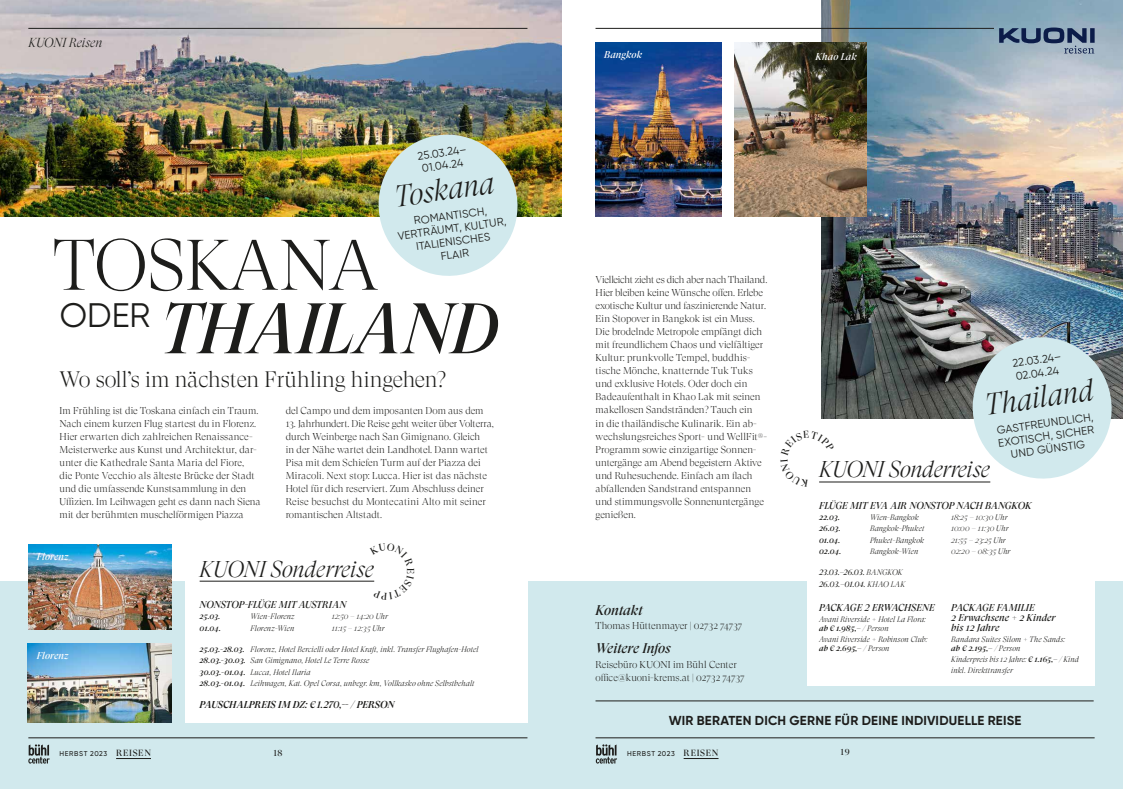
<style>
.page{position:relative;width:1123px;height:789px;background:#fff}
.page>*{position:absolute;margin:0;border:0;box-sizing:border-box;transform-origin:0 0}
.t1{font:italic 71.2px "GT Super Display";letter-spacing:-.005em;color:#1d1d1b}
.t2{font:300 71.2px "GT Super Display";letter-spacing:-.005em;color:#1d1d1b}
.t3{font:33.9px "Gilroy";color:#1d1d1b}
.t4{font:italic 300 30px "GT Super Display";color:#1d1d1b}
.t5{font:italic 300 22.8px "GT Super Display";letter-spacing:-.015em;color:#1d1d1b}
.t6{font:300 22.3px "GT Super Display";letter-spacing:-.005em;color:#1d1d1b}
.t7{font:italic 14px "GT Super Display";letter-spacing:-.01em;color:#1d1d1b}
.t8{font:700 13px "Gilroy";letter-spacing:.015em;color:#1d1d1b}
.t9{font:italic 300 13px "GT Super Display";letter-spacing:-.01em;color:#1d1d1b}
.t10{font:11px/13px "Gilroy";color:#1d1d1b}
.t11{font:300 10px/13px "GT Super Display";color:#1d1d1b}
.t12{font:italic 10px/10px "GT Super Display";letter-spacing:-.005em;color:#1d1d1b}
.t13{font:italic 500 10px "GT Super Display";letter-spacing:-.005em;color:#1d1d1b}
.t14{font:italic 10px "GT Super Display";color:#fff}
.t15{font:10px "GT Super Display";color:#1d1d1b}
.t16{font:9px "GT Super Display";color:#1d1d1b}
.t17{font:italic 300 8px/11.3px "GT Super Display";color:#1d1d1b}
.t18{font:italic 8px/11.8px "GT Super Display";color:#1d1d1b}
.t19{font:italic 500 8px "GT Super Display";color:#1d1d1b}
.t20{font:500 7px "Gilroy";letter-spacing:.085em;color:#1d1d1b}
.s1{font-weight:500}
.s2{font-weight:300}
.s3{font-family:"GT Super Display";font-weight:400;font-size:9px}
</style>
<div class="page">
<div style="left:0;top:581px;width:1123px;height:207px;background:#d1e9ed"></div>
<div style="left:807px;top:506px;width:287px;height:179px;background:#fff"></div>
<div style="left:185px;top:543px;width:342px;height:179px;background:#fff"></div>
<img style="left:28px;top:544px;width:143px;height:85px">
<img style="left:28px;top:643px;width:143px;height:79px">
<img style="left:0;top:0;width:561px;height:217px">
<img style="left:821px;top:0;width:302px;height:418px">
<img style="left:371px;top:127px;width:154px;height:149px">
<img style="left:735px;top:42px;width:131px;height:175px">
<img style="left:595px;top:42px;width:126px;height:175px">
<hr style="left:819px;top:481px;width:171px;height:1px;background:#1d1d1b">
<svg style="left:964px;top:329px;width:155px;height:154px"></svg>
<hr style="left:200px;top:580px;width:174px;height:1px;background:#1d1d1b">
<hr style="left:595px;top:28px;width:399px;height:1px;background:#1d1d1b">
<hr style="left:28px;top:28px;width:499px;height:1px;background:#1d1d1b">
<hr style="left:683px;top:757px;width:35px;height:1px;background:#1d1d1b">
<svg style="left:596px;top:744px;width:21px;height:19px"></svg>
<hr style="left:28px;top:737px;width:499px;height:1px;background:#1d1d1b">
<hr style="left:595px;top:737px;width:499px;height:1px;background:#1d1d1b">
<hr style="left:116px;top:757px;width:35px;height:1px;background:#1d1d1b">
<svg style="left:28px;top:744px;width:22px;height:19px"></svg>
<hr style="left:595px;top:700px;width:498px;height:1px;background:#1d1d1b">
<svg style="left:999px;top:27px;width:95px;height:26px;background:#6a7e97"></svg>
<svg style="left:819px;top:481px;width:15px;height:2px"></svg>
<h3 class="t9" style="left:28px;top:35px;width:76px">KUONI Reisen</h3>
<p class="t10" style="left:417px;top:149px;width:51px;rotate:-8deg">25.03.24–<br>01.04.24</p>
<h3 class="t4" style="left:392px;top:180px;width:102px;rotate:-8deg">Toskana</h3>
<p class="t10" style="left:395px;top:216px;width:111px;text-align:center;rotate:-8deg">ROMANTISCH,<br>VERTRÄUMT, KULTUR,<br>ITALIENISCHES<br>FLAIR</p>
<h1 class="t2" style="left:53px;top:227px;width:327px">TOSKANA</h1>
<h1 class="t1" style="left:161px;top:291px;width:339px">THAILAND</h1>
<h2 class="t3" style="left:60px;top:294px;width:92px">ODER</h2>
<h3 class="t6" style="left:60px;top:368px;width:388px">Wo soll’s im nächsten Frühling hingehen?</h3>
<p class="t11" style="left:60px;top:403px;width:203px">Im Frühling ist die Toskana einfach ein Traum.<br>Nach einem kurzen Flug startest du in Florenz.<br>Hier erwarten dich zahlreichen Renaissance-Meisterwerke aus Kunst und Architektur, dar&shy;unter die Kathedrale Santa Maria del Fiore,<br>die Ponte Vecchio als älteste Brücke der Stadt und die umfassende Kunstsammlung in den Uffizien. Im Leihwagen geht es dann nach Siena mit der berühmten muschelförmigen Piazza</p>
<p class="t11" style="left:286px;top:403px;width:199px">del Campo und dem imposanten Dom aus dem</p>
<p class="t11" style="left:286px;top:416px;width:210px">13. Jahrhundert. Die Reise geht weiter über Volterra, durch Weinberge nach San Gimignano. Gleich<br>in der Nähe wartet dein Landhotel. Dann wartet Pisa mit dem Schiefen Turm auf der Piazza dei Miracoli. Next stop: Lucca. Hier ist das nächste Hotel für dich reserviert. Zum Abschluss deiner Reise besuchst du Montecatini Alto mit seiner romantischen Altstadt.</p>
<p class="t14" style="left:37px;top:550px;width:33px">Florenz</p>
<p class="t14" style="left:37px;top:650px;width:33px">Florenz</p>
<h3 class="t5" style="left:200px;top:556px;width:176px">KUONI Sonderreise</h3>
<p class="t15" style="left:416px;top:567px;width:8px;rotate:90deg">E</p>
<p class="t12" style="left:200px;top:599px;width:148px">NONSTOP-FLÜGE MIT AUSTRIAN</p>
<p class="t19" style="left:200px;top:612px;width:22px">25.03.</p>
<p class="t17" style="left:251px;top:610px;width:46px">Wien-Florenz</p>
<p class="t17" style="left:332px;top:610px;width:58px">12:50 – 14:20 Uhr</p>
<p class="t19" style="left:200px;top:623px;width:23px">01.04.</p>
<p class="t17" style="left:251px;top:622px;width:45px">Florenz-Wien</p>
<p class="t17" style="left:332px;top:622px;width:55px">11:15 – 12:35 Uhr</p>
<p class="t17" style="left:200px;top:643px;width:280px"><span class="s1">25.03.-28.03.</span> Florenz, Hotel Bercielli oder Hotel Kraft, inkl. Transfer Flughafen-Hotel <span class="s1">28.03.-30.03.</span> San Gimignano, Hotel Le Terre Rosse<br><span class="s1">30.03.-01.04.</span> Lucca, Hotel Ilaria<br><span class="s1">28.03.-01.04.</span> Leihwagen, Kat. Opel Corsa, unbegr. km, Vollkasko ohne Selbstbehalt</p>
<p class="t13" style="left:200px;top:699px;width:196px">PAUSCHALPREIS IM DZ: € 1.270,-- / PERSON</p>
<p class="t14" style="left:604px;top:50px;width:39px">Bangkok</p>
<p class="t14" style="left:815px;top:51px;width:43px">Khao Lak</p>
<p class="t11" style="left:595px;top:273px;width:173px">Vielleicht zieht es dich aber nach Thailand.<br>Hier bleiben keine Wünsche offen. Erlebe exotische Kultur und faszinierende Natur.<br>Ein Stopover in Bangkok ist ein Muss.<br>Die brodelnde Metropole empfängt dich mit freundlichem Chaos und vielfältiger Kultur: prunkvolle Tempel, buddhis&shy;tische Mönche, knatternde Tuk Tuks und exklusive Hotels. Oder doch ein Badeaufenthalt in Khao Lak mit seinen makellosen Sandstränden? Tauch ein<br>in die thailändische Kulinarik. Ein ab&shy;wechslungsreiches Sport- und WellFit®- Programm sowie einzigartige Sonnen&shy;untergänge am Abend begeistern Aktive und Ruhesuchende. Einfach am flach abfallenden Sandstrand entspannen und stimmungsvolle Sonnenuntergänge genießen.</p>
<h3 class="t7" style="left:595px;top:602px;width:49px">Kontakt</h3>
<p class="t11" style="left:595px;top:619px;width:148px">Thomas Hüttenmayer | 02732 74737</p>
<h3 class="t7" style="left:595px;top:640px;width:77px">Weitere Infos</h3>
<p class="t11" style="left:595px;top:657px;width:150px">Reisebüro KUONI im Bühl Center office@kuoni-krems.at | 02732 74737</p>
<p class="t10" style="left:1011px;top:356px;width:51px;rotate:-8deg">22.03.24–<br>02.04.24</p>
<h3 class="t4" style="left:983px;top:388px;width:111px;rotate:-8deg">Thailand</h3>
<p class="t10" style="left:995px;top:423px;width:99px;text-align:center;rotate:-8deg">GASTFREUNDLICH,<br>EXOTISCH, SICHER<br>UND GÜNSTIG</p>
<h3 class="t5" style="left:819px;top:457px;width:173px">KUONI Sonderreise</h3>
<p class="t12" style="left:819px;top:500px;width:214px">FLÜGE MIT EVA AIR NONSTOP NACH BANGKOK</p>
<p class="t19" style="left:819px;top:512px;width:22px">22.03.</p>
<p class="t17" style="left:870px;top:511px;width:50px">Wien-Bangkok</p>
<p class="t17" style="left:951px;top:511px;width:58px">18:25 – 10:30 Uhr</p>
<p class="t19" style="left:819px;top:524px;width:23px">26.03.</p>
<p class="t17" style="left:870px;top:522px;width:56px">Bangkok-Phuket</p>
<p class="t17" style="left:951px;top:522px;width:59px">10:00 – 11:30 Uhr</p>
<p class="t19" style="left:819px;top:535px;width:23px">01.04.</p>
<p class="t17" style="left:870px;top:534px;width:56px">Phuket-Bangkok</p>
<p class="t17" style="left:951px;top:534px;width:56px">21:55 – 23:25 Uhr</p>
<p class="t19" style="left:819px;top:546px;width:24px">02.04.</p>
<p class="t17" style="left:870px;top:545px;width:50px">Bangkok-Wien</p>
<p class="t17" style="left:951px;top:545px;width:61px">02:20 – 08:35 Uhr</p>
<p class="t18" style="left:819px;top:566px;width:88px">23.03.–26.03. <span class="s2">BANGKOK<br></span>26.03.–01.04. <span class="s2">KHAO LAK</span></p>
<p class="t12" style="left:951px;top:602px;width:106px">PACKAGE FAMILIE<br>2 Erwachsene + 2 Kinder bis 12 Jahre</p>
<p class="t17" style="left:951px;top:635px;width:115px;line-height:8.5px">Bandara Suites Silom + The Sands: <span class="s1">ab € 2.195,–</span> / Person</p>
<p class="t17" style="left:951px;top:653px;width:129px">Kinderpreis bis 12 Jahre: <span class="s1">€ 1.165,–</span> / Kind inkl. Direkttransfer</p>
<p class="t12" style="left:819px;top:602px;width:117px">PACKAGE 2 ERWACHSENE</p>
<p class="t17" style="left:819px;top:615px;width:108px;line-height:8.5px">Avani Riverside + Hotel La Flora: <span class="s1">ab € 1.985,–</span> / Person</p>
<p class="t17" style="left:819px;top:634px;width:110px;line-height:8.5px">Avani Riverside + Robinson Club: <span class="s1">ab € 2.695,–</span> / Person</p>
<h3 class="t8" style="left:668px;top:711px;width:354px">WIR BERATEN DICH GERNE FÜR DEINE INDIVIDUELLE REISE</h3>
<p class="t16" style="left:273px;top:747px;width:11px">18</p>
<p class="t16" style="left:840px;top:746px;width:11px">19</p>
<p class="t20" style="left:60px;top:748px;width:93px">HERBST 2023 <span class="s3">REISEN</span></p>
<p class="t20" style="left:627px;top:748px;width:93px">HERBST 2023 <span class="s3">REISEN</span></p>
</div>
